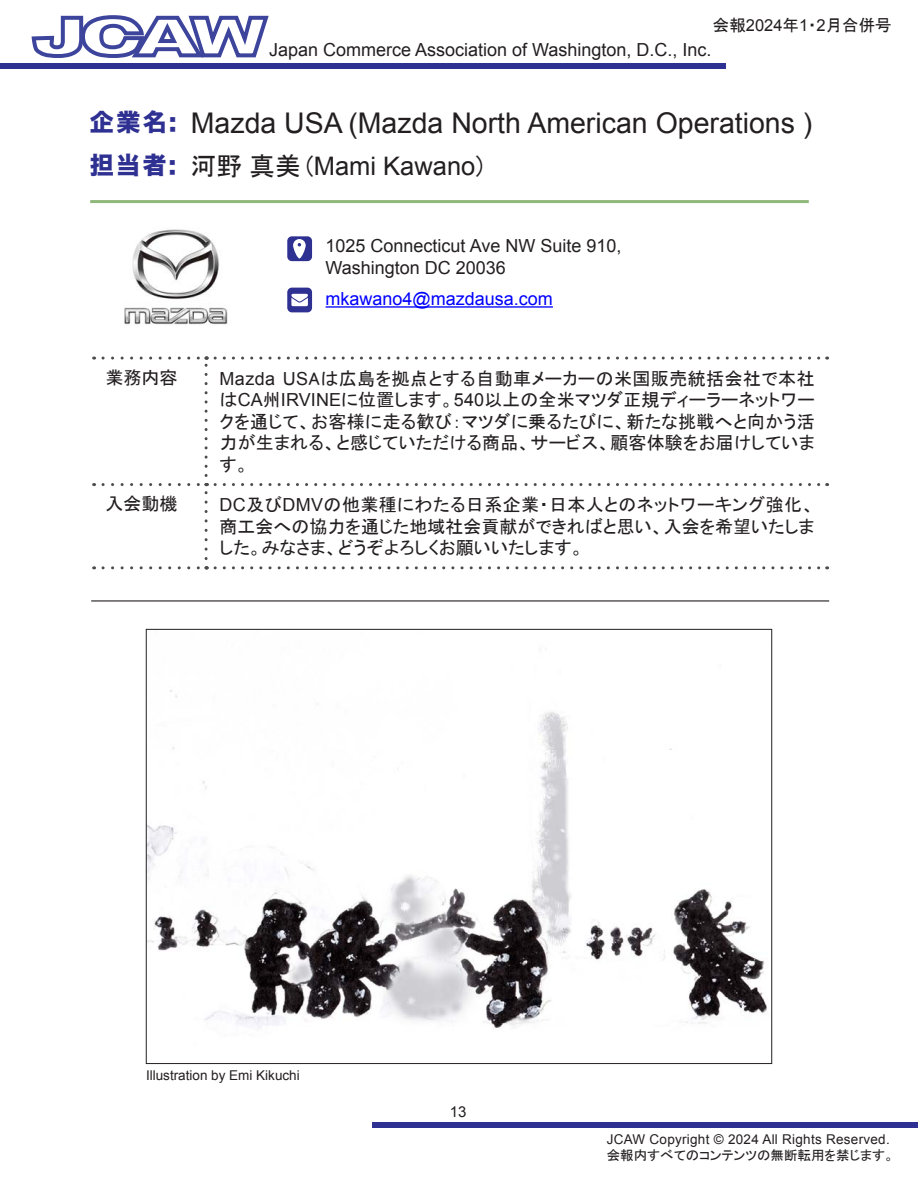
<style>
.page{position:relative;width:918px;height:1188px;background:#fff}
.page>*{position:absolute;margin:0;border:0;box-sizing:border-box;transform-origin:0 0}
.t1{font:28.5px "Arial";color:#231f20}
.t2{font:25.5px "Arial";color:#231f20}
.t3{font:24px/43px "Hira Kaku Std W8";letter-spacing:.1em;color:#2e3092}
.t4{font:18px/21.6px "MS P Gothic";color:#231f20;text-align:justify}
.t5{font:18px/21.6px "Arial";color:#231f20}
.t6{font:18px "Arial";color:#00f}
.t7{font:16.5px "MS P Gothic";color:#231f20}
.t8{font:15px "Arial";color:#231f20}
.t9{font:13.5px "Arial";letter-spacing:.02em;color:#231f20}
.t10{font:13.5px "Arial";color:#231f20}
.t11{font:13.5px "MS P Gothic";color:#231f20}
.s1{font-family:"Arial"}
.s2{font-family:"MS P Gothic"}
</style>
<div class="page">
<div style="left:1px;top:63px;width:725px;height:6px;background:#2e3092"></div>
<svg style="left:31px;top:15px;width:238px;height:43px"></svg>
<div style="left:372px;top:1123px;width:545px;height:5px;background:#2e3092"></div>
<svg style="left:287px;top:288px;width:25px;height:24px"></svg>
<hr style="left:326px;top:306px;width:227px;height:2px;background:#00f">
<svg style="left:215px;top:483px;width:613px;height:3px"></svg>
<svg style="left:103px;top:483px;width:105px;height:76px"></svg>
<svg style="left:103px;top:566px;width:104px;height:3px"></svg>
<svg style="left:215px;top:566px;width:613px;height:3px"></svg>
<svg style="left:103px;top:357px;width:105px;height:119px"></svg>
<svg style="left:215px;top:357px;width:613px;height:3px"></svg>
<hr style="left:90px;top:200px;width:719px;height:3px;background:#8fb87b">
<img style="left:124px;top:229px;width:104px;height:96px">
<svg style="left:287px;top:236px;width:25px;height:25px"></svg>
<hr style="left:91px;top:600px;width:738px;height:2px;background:#231f20">
<img style="left:148px;top:690px;width:619px;height:339px">
<p class="t7" style="left:713px;top:17px;width:180px">会報<span class="s1">2024</span>年<span class="s1">1</span>・<span class="s1">2</span>月合併号</p>
<p class="t5" style="left:269px;top:39px;width:444px">Japan Commerce Association of Washington, D.C., Inc.</p>
<h3 class="t3" style="left:90px;top:101px;width:88px">企業名:担当者:</h3>
<h1 class="t1" style="left:191px;top:104px;width:623px">Mazda USA (Mazda North American Operations )</h1>
<h2 class="t2" style="left:191px;top:149px;width:294px"><span class="s2">河野 真美 (</span>Mami Kawano<span class="s2">)</span></h2>
<p class="t5" style="left:326px;top:235px;width:297px">1025 Connecticut Ave NW Suite 910,<br>Washington DC 20036</p>
<p class="t6" style="left:326px;top:287px;width:229px">mkawano4@mazdausa.com</p>
<p class="t4" style="left:106px;top:367px;width:73px">業務内容</p>
<p class="t4" style="left:220px;top:367px;width:597px"><span class="s1">Mazda US</span>Aは広島を拠点とする自動車メーカーの米国販売統括会社で本社は<span class="s1">CA</span>州<span class="s1">IRVINE</span>に位置します。<span class="s1">540</span>以上の全米マツダ正規ディーラーネットワークを通じて、お客様に走る歓び：マツダに乗るたびに、新たな挑戦へと向かう活力が生まれる、と感じていただける商品、サービス、顧客体験をお届けしています。</p>
<p class="t4" style="left:106px;top:493px;width:73px">入会動機</p>
<p class="t4" style="left:220px;top:494px;width:597px"><span class="s1">DC</span>及び<span class="s1">DMV</span>の他業種にわたる日系企業・日本人とのネットワーキング強化、商工会への協力を通じた地域社会貢献ができればと思い、入会を希望いたしました。みなさま、どうぞよろしくお願いいたします。</p>
<p class="t10" style="left:146px;top:1067px;width:155px">Illustration by Emi Kikuchi</p>
<p class="t8" style="left:450px;top:1102px;width:18px">13</p>
<p class="t9" style="left:607px;top:1130px;width:285px">JCAW Copyright © 2024 All Rights Reserved.</p>
<p class="t11" style="left:607px;top:1149px;width:289px">会報内すべてのコンテンツの無断転用を禁じます。</p>
</div>
